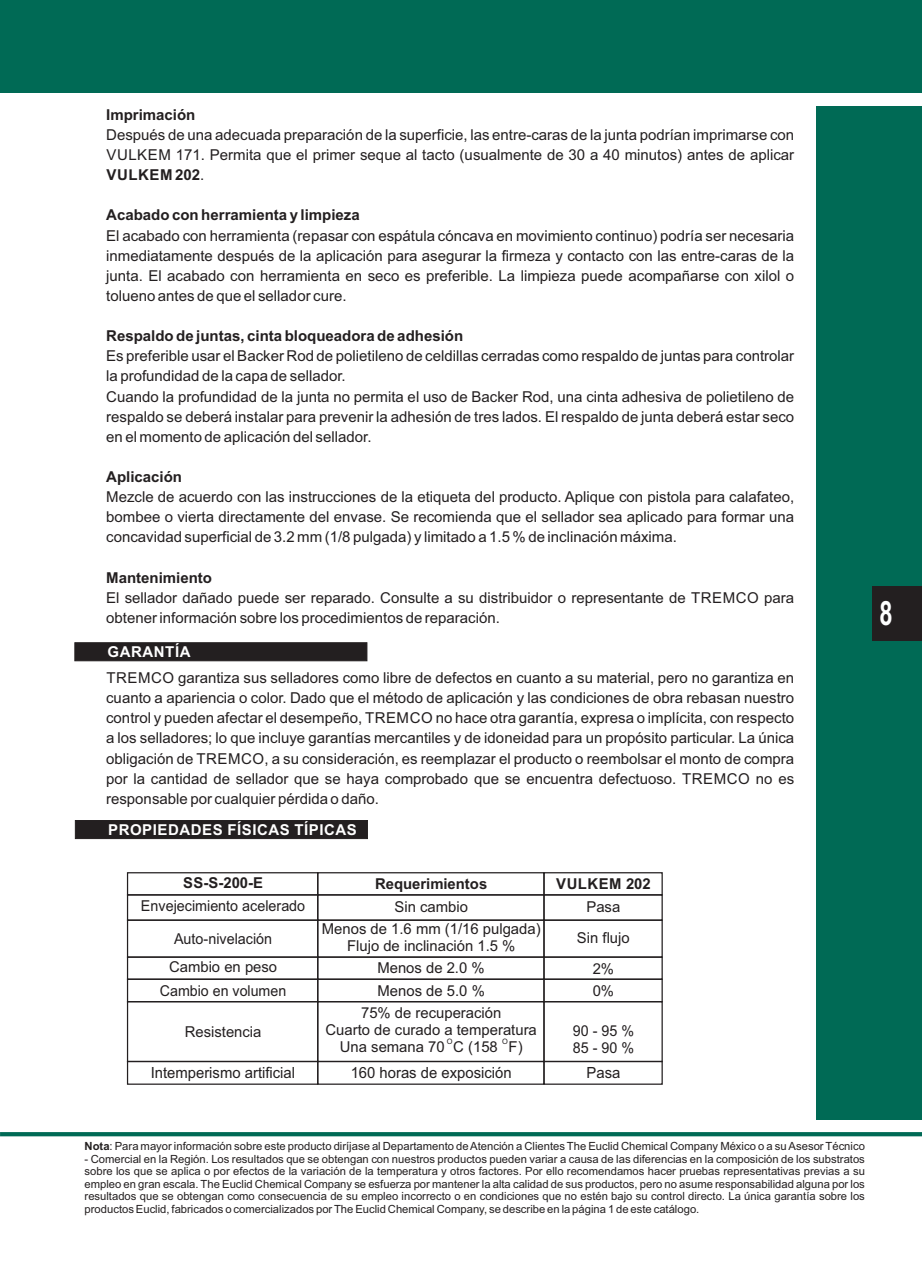
<style>
.page{position:relative;width:922px;height:1276px;background:#fff}
.page>*{position:absolute;margin:0;border:0;box-sizing:border-box;transform-origin:0 0}
.t1{font:700 33.5px "Arial Narrow";color:#fff;scale:.85 1}
.t2{font:15.5px "Arial";color:#231f20;scale:.96 1}
.t3{font:15px/20px "Arial";color:#231f20;text-align:justify}
.t4{font:700 15px "Arial";color:#231f20}
.t5{font:15px/28px "Arial";color:#231f20;text-align:center;scale:.96 1}
.t6{font:700 15px "Arial";letter-spacing:.035em;color:#fff}
.t7{font:15px/16.8px "Arial";color:#231f20;scale:.95 1}
.t8{font:700 15px "Arial";letter-spacing:.035em;color:#231f20}
.t9{font:11.25px/12.5px "Arial";color:#231f20;text-align:justify}
.t10{font:7.5px "Arial";color:#231f20}
.s1{font-weight:700}
</style>
<div class="page">
<div style="left:815px;top:106px;width:106px;height:1014px;background:#006a55"></div>
<div style="left:0;top:0;width:921px;height:92px;background:#006a55"></div>
<svg style="left:0;top:1132px;width:921px;height:4px;background:#056d58"></svg>
<div style="left:75px;top:820px;width:293px;height:19px;background:#231f20"></div>
<svg style="left:74px;top:642px;width:293px;height:19px;background:#252122"></svg>
<div style="left:127px;top:872px;width:191px;height:23px;border:1px solid #231f20"></div>
<div style="left:127px;top:894px;width:191px;height:27px;border:1px solid #231f20"></div>
<div style="left:127px;top:956px;width:191px;height:24px;border:1px solid #231f20"></div>
<div style="left:127px;top:919px;width:191px;height:38px;border:1px solid #231f20"></div>
<div style="left:127px;top:978px;width:191px;height:24px;border:1px solid #231f20"></div>
<div style="left:317px;top:872px;width:227px;height:23px;border:1px solid #231f20"></div>
<div style="left:317px;top:894px;width:227px;height:27px;border:1px solid #231f20"></div>
<div style="left:317px;top:956px;width:227px;height:24px;border:1px solid #231f20"></div>
<div style="left:317px;top:919px;width:227px;height:38px;border:1px solid #231f20"></div>
<div style="left:317px;top:978px;width:227px;height:24px;border:1px solid #231f20"></div>
<div style="left:543px;top:872px;width:119px;height:23px;border:1px solid #231f20"></div>
<div style="left:543px;top:894px;width:119px;height:27px;border:1px solid #231f20"></div>
<div style="left:543px;top:956px;width:119px;height:24px;border:1px solid #231f20"></div>
<div style="left:543px;top:919px;width:119px;height:38px;border:1px solid #231f20"></div>
<div style="left:543px;top:978px;width:119px;height:24px;border:1px solid #231f20"></div>
<div style="left:127px;top:1001px;width:191px;height:61px;border:1px solid #231f20"></div>
<div style="left:127px;top:1061px;width:191px;height:23px;border:1px solid #231f20"></div>
<div style="left:317px;top:1001px;width:227px;height:61px;border:1px solid #231f20"></div>
<div style="left:317px;top:1061px;width:227px;height:23px;border:1px solid #231f20"></div>
<div style="left:543px;top:1001px;width:119px;height:61px;border:1px solid #231f20"></div>
<div style="left:543px;top:1061px;width:119px;height:23px;border:1px solid #231f20"></div>
<div style="left:871px;top:586px;width:50px;height:54px;background:#231f20"></div>
<p class="t4" style="left:106px;top:109px;width:91px">Imprimación</p>
<p class="t3" style="left:106px;top:126px;width:689px">Después de una adecuada preparación de la superficie, las entre-caras de la junta podrían imprimarse con VULKEM 171. Permita que el primer seque al tacto (usualmente de 30 a 40 minutos) antes de aplicar <span class="s1">VULKEM 202</span>.</p>
<p class="t4" style="left:106px;top:210px;width:255px">Acabado con herramienta y limpieza</p>
<p class="t3" style="left:106px;top:227px;width:689px">El acabado con herramienta (repasar con espátula cóncava en movimiento continuo) podría ser necesaria inmediatamente después de la aplicación para asegurar la firmeza y contacto con las entre-caras de la junta. El acabado con herramienta en seco es preferible. La limpieza puede acompañarse con xilol o tolueno antes de que el sellador cure.</p>
<p class="t4" style="left:106px;top:330px;width:358px">Respaldo de juntas, cinta bloqueadora de adhesión</p>
<p class="t3" style="left:106px;top:347px;width:689px;text-align:left">Es preferible usar el Backer Rod de polietileno de celdillas cerradas como respaldo de juntas para controlar la profundidad de la capa de sellador.<br>Cuando la profundidad de la junta no permita el uso de Backer Rod, una cinta adhesiva de polietileno de respaldo se deberá instalar para prevenir la adhesión de tres lados. El respaldo de junta deberá estar seco en el momento de aplicación del sellador.</p>
<p class="t4" style="left:106px;top:471px;width:77px">Aplicación</p>
<p class="t3" style="left:106px;top:488px;width:689px">Mezcle de acuerdo con las instrucciones de la etiqueta del producto. Aplique con pistola para calafateo, bombee o vierta directamente del envase. Se recomienda que el sellador sea aplicado para formar una concavidad superficial de 3.2 mm (1/8 pulgada) y limitado a 1.5 % de inclinación máxima.</p>
<p class="t4" style="left:106px;top:571px;width:107px">Mantenimiento</p>
<p class="t3" style="left:106px;top:589px;width:689px">El sellador dañado puede ser reparado. Consulte a su distribuidor o representante de TREMCO para obtener información sobre los procedimientos de reparación.</p>
<p class="t6" style="left:108px;top:646px;width:84px">GARANTÍA</p>
<p class="t3" style="left:106px;top:669px;width:689px">TREMCO garantiza sus selladores como libre de defectos en cuanto a su material, pero no garantiza en cuanto a apariencia o color. Dado que el método de aplicación y las condiciones de obra rebasan nuestro control y pueden afectar el desempeño, TREMCO no hace otra garantía, expresa o implícita, con respecto a los selladores; lo que incluye garantías mercantiles y de idoneidad para un propósito particular. La única obligación de TREMCO, a su consideración, es reemplazar el producto o reembolsar el monto de compra por la cantidad de sellador que se haya comprobado que se encuentra defectuoso. TREMCO no es responsable por cualquier pérdida o daño.</p>
<p class="t6" style="left:108px;top:824px;width:250px">PROPIEDADES FÍSICAS TÍPICAS</p>
<p class="t4" style="left:183px;top:877px;width:81px">SS-S-200-E</p>
<p class="t5" style="left:141px;top:893px;width:172px">Envejecimiento acelerado</p>
<p class="t5" style="left:169px;top:926px;width:114px">Auto-nivelación<br>Cambio en peso</p>
<p class="t7" style="left:160px;top:983px;width:134px">Cambio en volumen</p>
<p class="t3" style="left:185px;top:1023px;width:78px">Resistencia</p>
<p class="t2" style="left:151px;top:1067px;width:152px">Intemperismo artificial</p>
<p class="t4" style="left:375px;top:878px;width:114px">Requerimientos</p>
<p class="t3" style="left:322px;top:897px;width:220px;line-height:21.8px;text-align:center">Sin cambio<br>Menos de 1.6 mm (1/16 pulgada)</p>
<p class="t3" style="left:347px;top:935px;width:170px;line-height:22.5px;text-align:center">Flujo de inclinación 1.5 %<br>Menos de 2.0 %<br>Menos de 5.0 %</p>
<p class="t3" style="left:325px;top:1006px;width:213px;line-height:16.8px;text-align:center">75% de recuperación<br>Cuarto de curado a temperatura</p>
<p class="t10" style="left:447px;top:1039px;width:7px">O</p>
<p class="t10" style="left:502px;top:1039px;width:7px">O</p>
<p class="t3" style="left:340px;top:1038px;width:184px">Una semana 70 C (158 F)</p>
<p class="t2" style="left:350px;top:1067px;width:169px">160 horas de exposición</p>
<p class="t8" style="left:556px;top:878px;width:96px">VULKEM 202</p>
<p class="t3" style="left:577px;top:893px;width:54px;line-height:30.8px;text-align:center">Pasa<br>Sin flujo<br>2%</p>
<p class="t3" style="left:592px;top:982px;width:23px">0%</p>
<p class="t7" style="left:572px;top:1023px;width:66px">90 - 95 %<br>85 - 90 %</p>
<p class="t2" style="left:586px;top:1067px;width:37px">Pasa</p>
<h1 class="t1" style="left:879px;top:588px;width:17px">8</h1>
<p class="t9" style="left:85px;top:1140px;width:781px"><span class="s1">Nota</span>: Para mayor información sobre este producto diríjase al Departamento de Atención a Clientes The Euclid Chemical Company México o a su Asesor Técnico</p>
<p class="t9" style="left:85px;top:1153px;width:781px">- Comercial en la Región. Los resultados que se obtengan con nuestros productos pueden variar a causa de las diferencias en la composición de los substratos sobre los que se aplica o por efectos de la variación de la temperatura y otros factores. Por ello recomendamos hacer pruebas representativas previas a su empleo en gran escala. The Euclid Chemical Company se esfuerza por mantener la alta calidad de sus productos, pero no asume responsabilidad alguna por los resultados que se obtengan como consecuencia de su empleo incorrecto o en condiciones que no estén bajo su control directo. La única garantía sobre los productos Euclid, fabricados o comercializados por The Euclid Chemical Company, se describe en la página 1 de este catálogo.</p>
</div>
